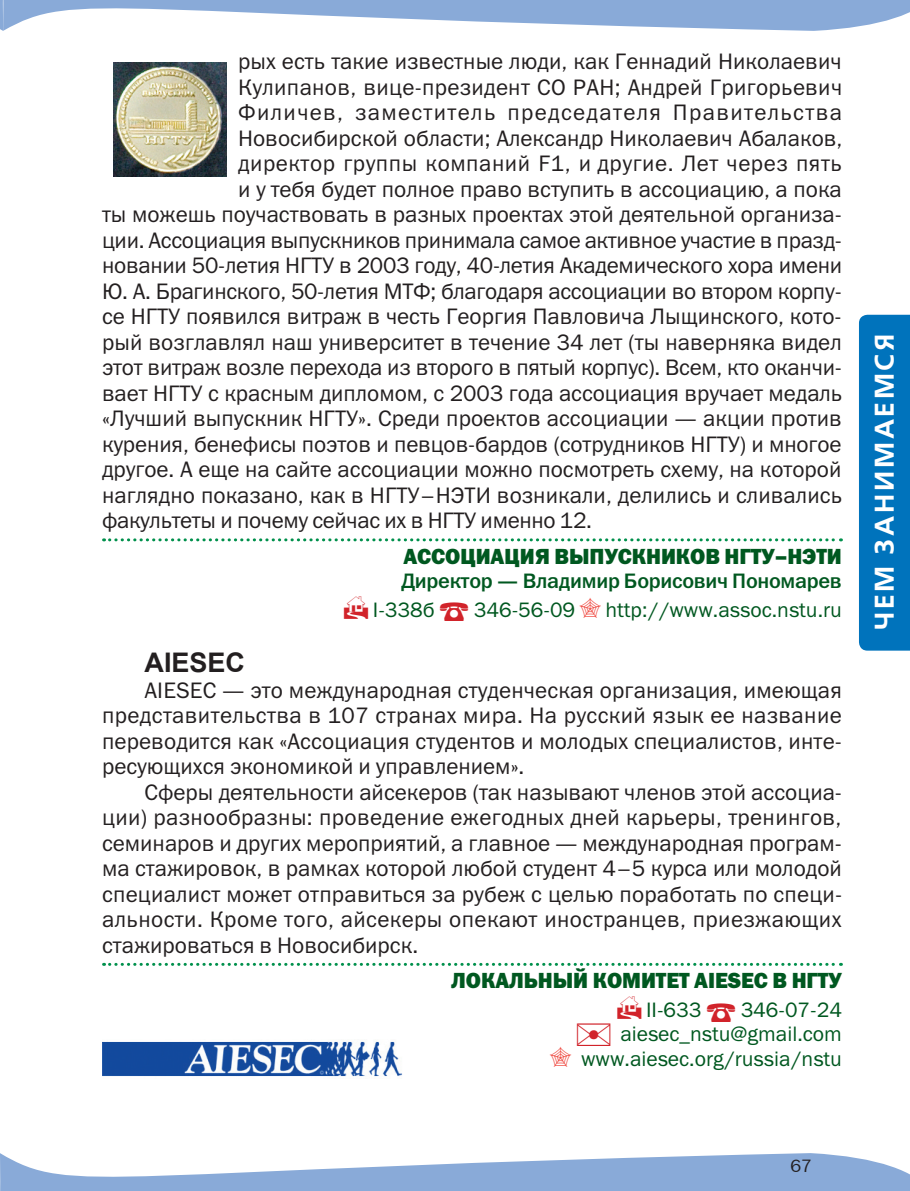
<style>
.page{position:relative;width:910px;height:1191px;background:#fff}
.page>*{position:absolute;margin:0;border:0;box-sizing:border-box;transform-origin:0 0}
.t1{font:700 27px "Free Set C";letter-spacing:.1em;color:#fff}
.t2{font:700 27px "Arial";color:#231f20}
.t3{font:22.5px/25.5px "Abbat New";color:#231f20;text-align:justify}
.t4{font:22.5px "Abbat New";letter-spacing:.025em;color:#231f20}
.t5{font:22.5px "Abbat New";letter-spacing:.06em;color:#231f20}
.t6{font:21px/24.6px "Abbat New";color:#005820;text-align:right}
.t7{font:500 21px "Abbat New";letter-spacing:-.005em;color:#005820;scale:.95 1}
.t8{font:700 21px "Abbat New";letter-spacing:-.015em;color:#005820}
.t9{font:18px "Franklin Gothic Book C";color:#231f20}
.s1{color:#d1232a}
</style>
<div class="page">
<svg style="left:0;top:1153px;width:910px;height:38px"></svg>
<svg style="left:0;top:0;width:910px;height:31px"></svg>
<div style="left:859px;top:315px;width:51px;height:335px;background:#0073bc"></div>
<div style="left:870px;top:320px;width:40px;height:323px;background:#0073bc"></div>
<svg style="left:104px;top:538px;width:737px;height:3px"></svg>
<svg style="left:104px;top:963px;width:737px;height:3px"></svg>
<img style="left:113px;top:63px;width:113px;height:113px">
<img style="left:102px;top:1041px;width:300px;height:36px">
<p class="t3" style="left:238px;top:48px;width:605px">рых есть такие известные люди, как Геннадий Николаевич</p>
<p class="t3" style="left:238px;top:74px;width:606px">Кулипанов, вице-президент СО РАН; Андрей Григорьевич</p>
<p class="t5" style="left:238px;top:100px;width:605px">Филичев, заместитель председателя Правительства</p>
<p class="t3" style="left:238px;top:125px;width:606px">Новосибирской области; Александр Николаевич Абалаков,</p>
<p class="t4" style="left:238px;top:151px;width:605px">директор группы компаний F1, и другие. Лет через пять</p>
<p class="t3" style="left:238px;top:176px;width:605px">и у тебя будет полное право вступить в ассоциацию, а пока</p>
<p class="t3" style="left:102px;top:201px;width:741px">ты можешь поучаствовать в разных проектах этой деятельной организа-</p>
<p class="t3" style="left:102px;top:227px;width:741px">ции. Ассоциация выпускников принимала самое активное участие в празд-</p>
<p class="t3" style="left:102px;top:252px;width:742px">новании 50-летия НГТУ в 2003 году, 40-летия Академического хора имени</p>
<p class="t3" style="left:102px;top:278px;width:741px">Ю. А. Брагинского, 50-летия МТФ; благодаря ассоциации во втором корпу-</p>
<p class="t3" style="left:102px;top:303px;width:741px">се НГТУ появился витраж в честь Георгия Павловича Лыщинского, кото-</p>
<p class="t3" style="left:102px;top:329px;width:741px">рый возглавлял наш университет в течение 34 лет (ты наверняка видел</p>
<p class="t3" style="left:102px;top:354px;width:741px">этот витраж возле перехода из второго в пятый корпус). Всем, кто оканчи-</p>
<p class="t3" style="left:102px;top:380px;width:742px">вает НГТУ с красным дипломом, с 2003 года ассоциация вручает медаль</p>
<p class="t3" style="left:102px;top:405px;width:741px">«Лучший выпускник НГТУ». Среди проектов ассоциации — акции против</p>
<p class="t3" style="left:102px;top:431px;width:741px">курения, бенефисы поэтов и певцов-бардов (сотрудников НГТУ) и многое</p>
<p class="t3" style="left:102px;top:456px;width:741px">другое. А еще на сайте ассоциации можно посмотреть схему, на которой</p>
<p class="t3" style="left:102px;top:482px;width:742px">наглядно показано, как в НГТУ–НЭТИ возникали, делились и сливались</p>
<p class="t3" style="left:102px;top:507px;width:491px">факультеты и почему сейчас их в НГТУ именно 12.</p>
<p class="t7" style="left:403px;top:544px;width:460px">Ассоциация выпускников НГТУ–НЭТИ</p>
<p class="t8" style="left:401px;top:569px;width:442px">Директор — Владимир Борисович Пономарев</p>
<p class="t6" style="left:344px;top:597px;width:92px"><span class="s1">★</span> I-338б</p>
<p class="t6" style="left:474px;top:597px;width:103px">346‑56‑09</p>
<p class="t6" style="left:605px;top:597px;width:238px">http://www.assoc.nstu.ru</p>
<p class="t2" style="left:145px;top:645px;width:102px">AIESEC</p>
<p class="t3" style="left:102px;top:677px;width:741px;text-indent:43px">AIESEC — это международная студенческая организация, имеющая представительства в 107 странах мира. На русский язык ее название переводится как «Ассоциация студентов и молодых специалистов, инте&shy;ресующихся экономикой и управлением».</p>
<p class="t3" style="left:102px;top:779px;width:742px;text-indent:43px">Сферы деятельности айсекеров (так называют членов этой ассоциа&shy;ции) разнообразны: проведение ежегодных дней карьеры, тренингов, семинаров и других мероприятий, а главное — международная програм&shy;ма стажировок, в рамках которой любой студент 4–5 курса или молодой специалист может отправиться за рубеж с целью поработать по специ&shy;альности. Кроме того, айсекеры опекают иностранцев, приезжающих стажироваться в Новосибирск.</p>
<p class="t7" style="left:451px;top:968px;width:413px">Локал ьный комитет AIESEC в НГТУ</p>
<p class="t6" style="left:617px;top:997px;width:86px"><span class="s1">★</span> II-633</p>
<p class="t6" style="left:581px;top:997px;width:262px">346‑07‑24 aiesec_nstu@gmail.com www.aiesec.org/russia/nstu</p>
<p class="t1" style="left:869px;top:630px;width:298px;rotate:-90deg">ЧЕМ ЗАНИМАЕМСЯ</p>
<p class="t9" style="left:790px;top:1156px;width:23px">67</p>
</div>
